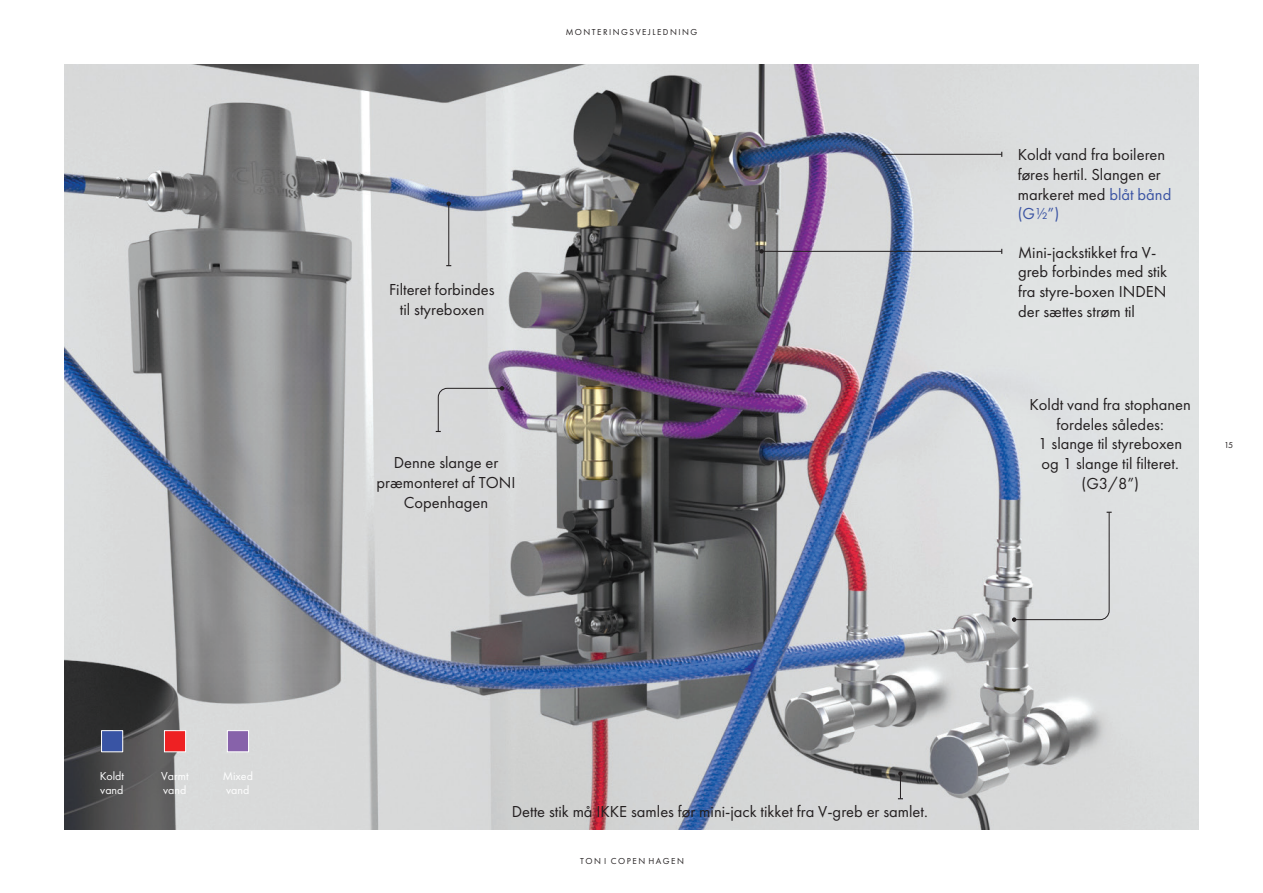
<style>
.page{position:relative;width:1263px;height:893px;background:#fff}
.page>*{position:absolute;margin:0;border:0;box-sizing:border-box;transform-origin:0 0}
.t1{font:16.5px/19.8px "Futura PT";color:#231f20;text-align:center}
.t2{font:16.5px/19.8px "Futura PT";color:#221e1f}
.t3{font:12px/14.4px "Futura PT";color:#fff}
.t4{font:9px "Futura PT";letter-spacing:.165em;color:#231f20}
.s1{color:#3a53a3}
</style>
<div class="page">
<img style="left:64px;top:64px;width:1134px;height:766px">
<svg style="left:1012px;top:512px;width:100px;height:110px;background:#d4d6d6"></svg>
<hr style="left:884px;top:154px;width:118px;height:1px;background:#231f20">
<svg style="left:881px;top:152px;width:5px;height:5px"></svg>
<hr style="left:448px;top:204px;width:1px;height:62px;background:#231f20">
<svg style="left:446px;top:201px;width:5px;height:5px"></svg>
<svg style="left:898px;top:771px;width:5px;height:28px"></svg>
<svg style="left:436px;top:386px;width:68px;height:46px;background:#ceced0"></svg>
<hr style="left:761px;top:251px;width:241px;height:1px;background:#231f20">
<svg style="left:759px;top:249px;width:5px;height:5px"></svg>
<div style="left:101px;top:730px;width:22px;height:22px;background:#3954a4;border:1px solid #fff"></div>
<div style="left:164px;top:730px;width:22px;height:22px;background:#ee2123;border:1px solid #fff"></div>
<div style="left:227px;top:730px;width:22px;height:22px;background:#8762aa;border:1px solid #fff"></div>
<p class="t3" style="left:100px;top:769px;width:26px">Koldt vand</p>
<p class="t3" style="left:223px;top:769px;width:32px">Mixed vand</p>
<p class="t3" style="left:161px;top:769px;width:29px">Varmt vand</p>
<p class="t4" style="left:566px;top:26px;width:133px">MONTERINGSVEJLEDNING</p>
<p class="t1" style="left:389px;top:279px;width:107px">Filteret forbindes til styreboxen</p>
<p class="t1" style="left:376px;top:453px;width:141px">Denne slange er præmonteret af TONI<br>Copenhagen</p>
<p class="t1" style="left:1018px;top:145px;width:155px;text-align:left">Koldt vand fra boileren føres hertil. Slangen er markeret med <span class="s1">blåt bånd (G½”)</span></p>
<p class="t2" style="left:1018px;top:242px;width:151px">Mini-jackstikket fra V&shy;greb forbindes med stik fra styre-boxen INDEN der sættes strøm til</p>
<p class="t1" style="left:1029px;top:394px;width:163px">Koldt vand fra stophanen fordeles således:<br>1 slange til styreboxen og 1 slange til filteret. (G3/8”)</p>
<p class="t4" style="left:1224px;top:440px;width:11px">15</p>
<p class="t1" style="left:512px;top:802px;width:417px">Dette stik må IKKE samles før mini-jack tikket fra V-greb er samlet.</p>
<p class="t4" style="left:580px;top:856px;width:105px">TON I COPEN HAGEN</p>
</div>
